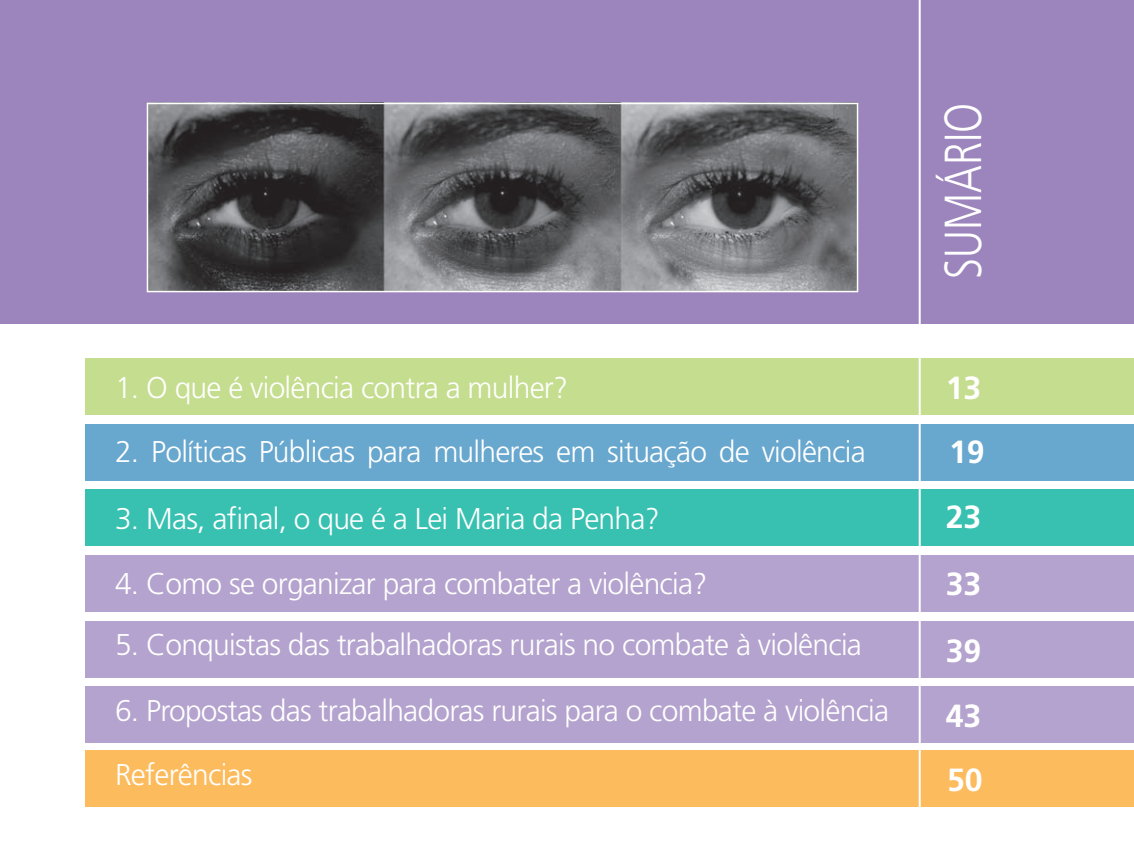
<style>
.page{position:relative;width:1134px;height:851px;background:#fff}
.page>*{position:absolute;margin:0;border:0;box-sizing:border-box;transform-origin:0 0}
.t1{font:300 52px "Frutiger";color:#fff;scale:.8 1}
.t2{font:700 32px "Frutiger";color:#fff}
.t3{font:300 30px "Frutiger";letter-spacing:-.025em;color:#fff}
</style>
<div class="page">
<div style="left:85px;top:686px;width:1049px;height:57px;background:#b4a3ce"></div>
<div style="left:85px;top:620px;width:1049px;height:57px;background:#b4a3ce"></div>
<div style="left:85px;top:424px;width:1049px;height:56px;background:#68a7ce"></div>
<div style="left:85px;top:489px;width:1049px;height:57px;background:#38c1b1"></div>
<div style="left:85px;top:555px;width:1049px;height:56px;background:#b4a3ce"></div>
<div style="left:85px;top:358px;width:1049px;height:57px;background:#c5dd8e"></div>
<div style="left:85px;top:750px;width:1049px;height:56px;background:#fcbc5e"></div>
<div style="left:0;top:0;width:1134px;height:324px;background:#9c85bd"></div>
<img style="left:149px;top:105px;width:707px;height:185px">
<div style="left:147px;top:103px;width:711px;height:189px;border:1px solid #fff"></div>
<hr style="left:919px;top:0;width:2px;height:850px;background:#fff">
<h1 class="t1" style="left:934px;top:278px;width:221px;rotate:-90deg">SUMÁRIO</h1>
<p class="t3" style="left:115px;top:370px;width:455px">1. O que é violência contra a mulher?</p>
<p class="t2" style="left:946px;top:368px;width:37px">13</p>
<p class="t3" style="left:115px;top:434px;width:752px">2. Políticas Públicas para mulheres em situação de violência</p>
<p class="t2" style="left:949px;top:433px;width:37px">19</p>
<p class="t3" style="left:115px;top:502px;width:546px">3. Mas, afinal, o que é a Lei Maria da Penha?</p>
<p class="t2" style="left:946px;top:498px;width:37px">23</p>
<p class="t3" style="left:115px;top:566px;width:594px">4. Como se organizar para combater a violência?</p>
<p class="t2" style="left:946px;top:565px;width:37px">33</p>
<p class="t3" style="left:115px;top:627px;width:748px">5. Conquistas das trabalhadoras rurais no combate à violência</p>
<p class="t2" style="left:946px;top:632px;width:37px">39</p>
<p class="t3" style="left:115px;top:693px;width:776px">6. Propostas das trabalhadoras rurais para o combate à violência</p>
<p class="t2" style="left:946px;top:697px;width:37px">43</p>
<p class="t3" style="left:115px;top:757px;width:139px">Referências</p>
<p class="t2" style="left:947px;top:761px;width:37px">50</p>
</div>
